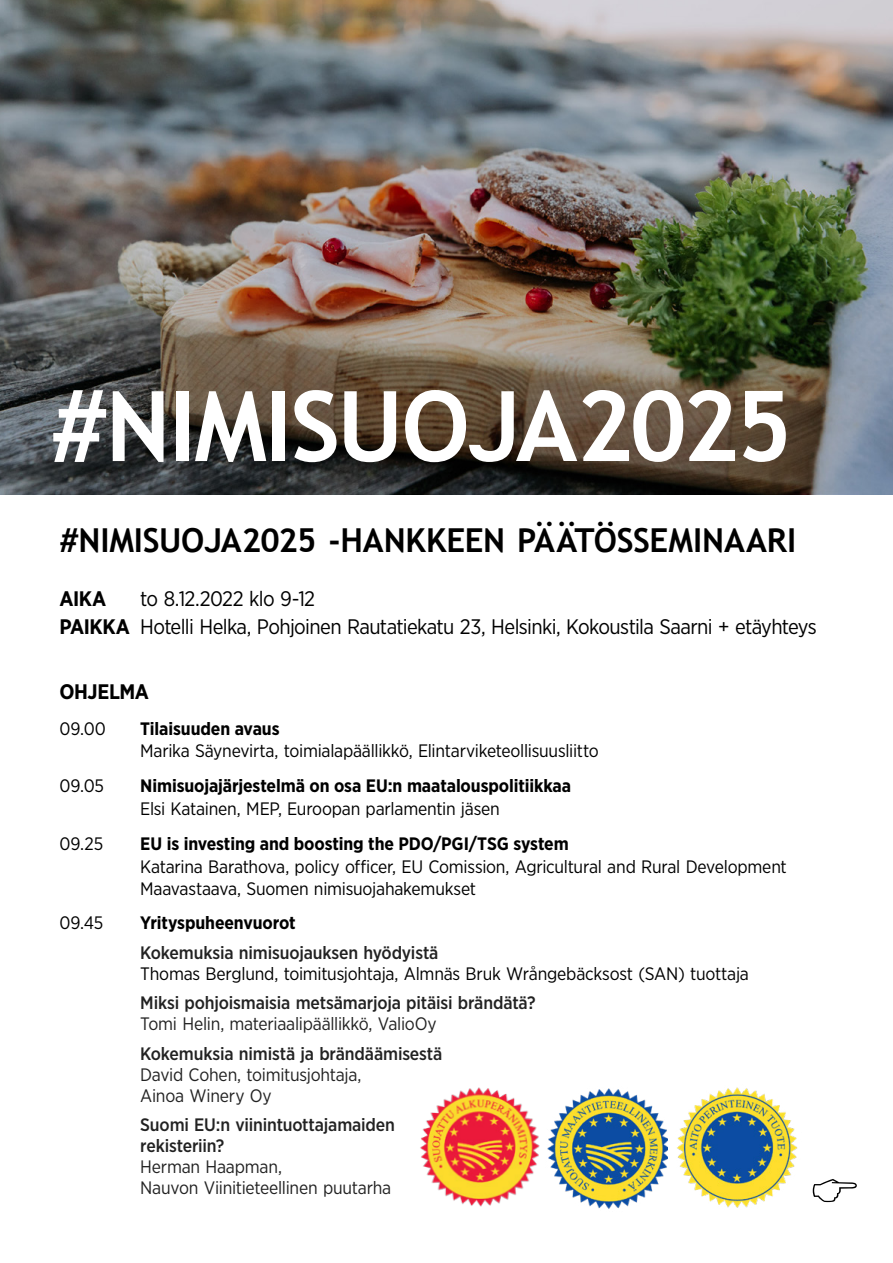
<style>
.page{position:relative;width:893px;height:1263px;background:#fff}
.page>*{position:absolute;margin:0;border:0;box-sizing:border-box;transform-origin:0 0}
.Otsikko{font:700 97.5px "Trebuchet MS";letter-spacing:-.02em;color:#fff}
.otsikko_1{font:700 33px "Trebuchet MS";letter-spacing:-.005em;color:#000}
.Ohjelma{font:21px "Gotham Narrow";letter-spacing:-.035em;color:#000}
.Ohjelma-2{font:700 21px "Gotham Narrow";letter-spacing:-.02em;color:#000}
.Leipäteksti{font:18px/22.5px "Gotham Narrow";letter-spacing:-.015em;color:#000}
.Leipäteksti-2{font:18px/21px "Gotham Narrow";letter-spacing:-.015em;color:#222}
.Leipäteksti-3{font:700 18px/22.5px "Gotham Narrow";letter-spacing:-.01em;color:#000}
.Leipäteksti-4{font:500 18px/21px "Gotham Narrow";letter-spacing:-.01em;color:#222}
.s1{font-weight:700}
.s2{font-weight:400}
.s3{font-weight:500;color:#222}
.s4{font-weight:500}
</style>
<div class="page">
<img style="left:0;top:0;width:893px;height:494px">
<img style="left:420px;top:1087px;width:113px;height:120px">
<img style="left:533px;top:1088px;width:130px;height:121px">
<img style="left:663px;top:1087px;width:135px;height:121px">
<p class="Otsikko" style="left:50px;top:365px;width:744px">#NIMISUOJA2025</p>
<h1 class="otsikko_1" style="left:59px;top:519px;width:738px">#NIMISUOJA2025 -HANKKEEN PÄÄTÖSSEMINAARI</h1>
<p class="Ohjelma-2" style="left:59px;top:585px;width:48px">AIKA</p>
<p class="Ohjelma" style="left:140px;top:586px;width:176px">to 8.12.2022 klo 9-12</p>
<p class="Ohjelma" style="left:59px;top:613px;width:759px"><span class="s1">PAIKKA</span> Hotelli Helka, Pohjoinen Rautatiekatu 23, Helsinki, Kokoustila Saarni + etäyhteys</p>
<p class="Ohjelma-2" style="left:59px;top:678px;width:91px">OHJELMA</p>
<p class="Leipäteksti" style="left:59px;top:717px;width:48px">09.00</p>
<p class="Leipäteksti" style="left:140px;top:717px;width:460px"><span class="s1">Tilaisuuden avaus<br></span>Marika Säynevirta, toimialapäällikkö, Elintarviketeollisuusliitto</p>
<p class="Leipäteksti" style="left:59px;top:774px;width:46px">09.05</p>
<p class="Leipäteksti-3" style="left:140px;top:775px;width:432px">Nimisuojajärjestelmä on osa EU:n maatalouspolitiikkaa<br><span class="s2">Elsi Katainen, MEP, Euroopan parlamentin jäsen</span></p>
<p class="Leipäteksti" style="left:59px;top:832px;width:45px">09.25</p>
<p class="Leipäteksti" style="left:140px;top:832px;width:648px"><span class="s1">EU is investing and boosting the PDO/PGI/TSG system<br></span>Katarina Barathova, policy officer, EU Comission, Agricultural and Rural Development<br>Maavastaava, Suomen nimisuojahakemukset</p>
<p class="Leipäteksti" style="left:59px;top:911px;width:45px">09.45</p>
<p class="Leipäteksti-3" style="left:140px;top:911px;width:157px">Yrityspuheenvuorot</p>
<p class="Leipäteksti" style="left:140px;top:941px;width:610px;line-height:21px"><span class="s3">Kokemuksia nimisuojauksen hyödyistä<br></span>Thomas Berglund, toimitusjohtaja, Almnäs Bruk Wrångebäcksost (SAN) tuottaja</p>
<p class="Leipäteksti-4" style="left:140px;top:992px;width:397px">Miksi pohjoismaisia metsämarjoja pitäisi brändätä?<br><span class="s2">Tomi Helin, materiaalipäällikkö, ValioOy</span></p>
<p class="Leipäteksti-2" style="left:140px;top:1042px;width:304px"><span class="s4">Kokemuksia nimistä ja brändäämisestä<br></span>David Cohen, toimitusjohtaja,<br>Ainoa Winery Oy</p>
<p class="Leipäteksti-2" style="left:140px;top:1114px;width:256px"><span class="s4">Suomi EU:n viinintuottajamaiden rekisteriin?<br></span>Herman Haapman,<br>Nauvon Viinitieteellinen puutarha</p>
</div>
